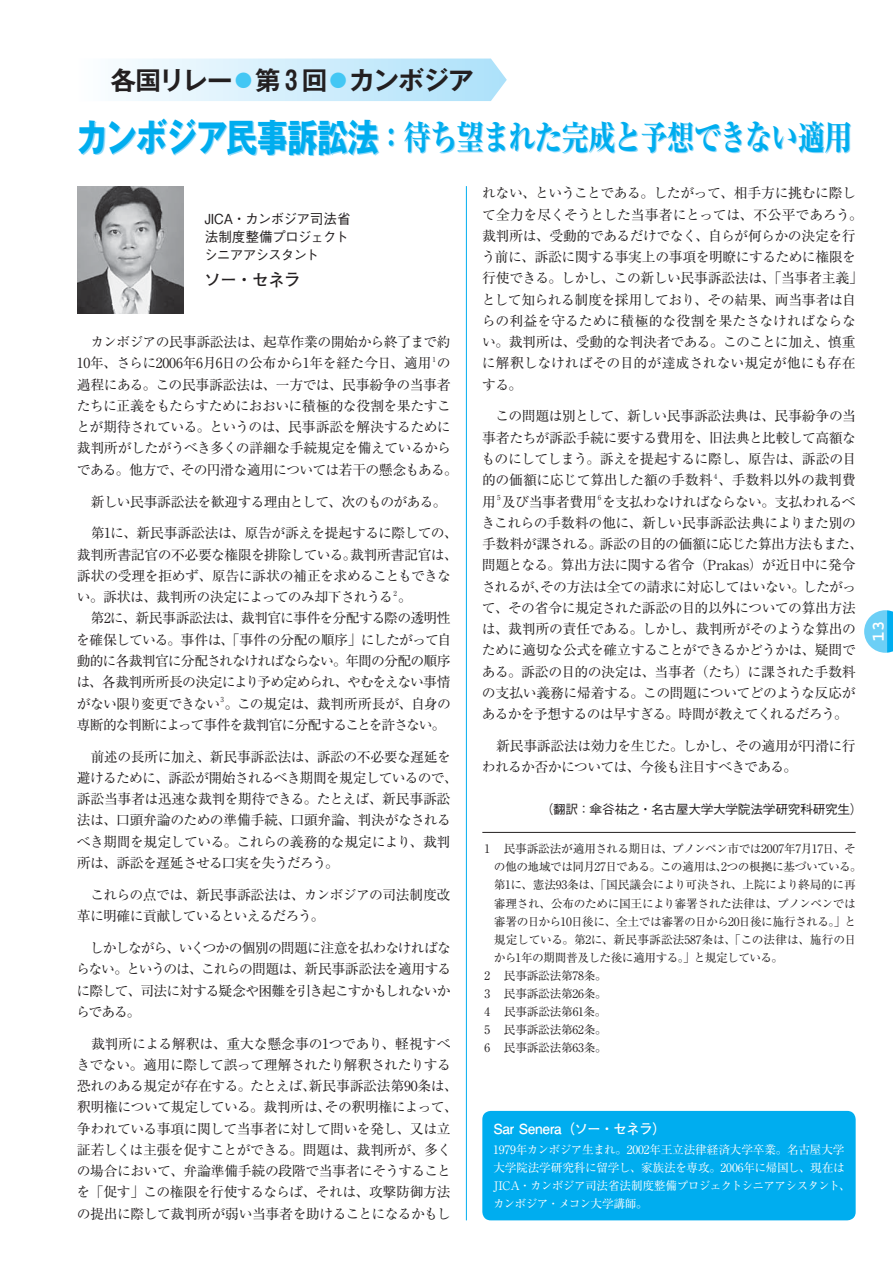
<style>
.page{position:relative;width:893px;height:1263px;background:#fff}
.page>*{position:absolute;margin:0;border:0;box-sizing:border-box;transform-origin:0 0}
.t1{font:34.05px "Ryumin Pro Heavy 90 msp RKSJ H";letter-spacing:-.04em;color:#00adef;scale:.8 1}
.t2{font:25.5px "Gothic MB101 Pro De Bold 90 msp RKSJ H";letter-spacing:-.04em;color:#231f20}
.t3{font:700 18px "Courier Std";color:#fff}
.t4{font:16.95px "Futo Go B101 Pro Bold 90 msp RKSJ H";color:#231f20}
.t5{font:13.8px/21.3px "Ryumin Pro Regular 90 msp RKSJ H";letter-spacing:-.035em;color:#231f20}
.t6{font:13.8px/18px "Gothic BBB Pro Medium 90 msp RKSJ H";letter-spacing:-.05em;color:#231f20}
.t7{font:13.8px "Futo Go B101 Pro Bold 90 msp RKSJ H";letter-spacing:-.02em;color:#fff}
.t8{font:12.75px "Gothic BBB Pro Medium 90 msp RKSJ H";letter-spacing:-.025em;color:#231f20}
.t9{font:11.7px "Ryumin Pro Regular 90 msp RKSJ H";letter-spacing:-.03em;color:#231f20}
.t10{font:11.7px/18px "Ryumin Pro Regular 90 msp RKSJ H";letter-spacing:-.03em;color:#fff}
.t11{font:11.7px "Ryumin Pro Regular 90 msp RKSJ H";letter-spacing:-.05em;color:#231f20}
.s1{color:#44c7f4}
.s2{font-family:"Gothic MB101 Pro Bold 90 msp RKSJ H";font-size:38.25px}
</style>
<div class="page">
<svg style="left:864px;top:610px;width:28px;height:43px"></svg>
<hr style="left:466px;top:186px;width:1px;height:1034px;background:#00adef">
<img style="left:77px;top:186px;width:106px;height:128px">
<svg style="left:120px;top:59px;width:387px;height:42px;background:#d1eefc"></svg>
<hr style="left:482px;top:832px;width:373px;height:1px;background:#231f20">
<div style="left:482px;top:1111px;width:373px;height:109px;background:#00adef;border-radius:9px"></div>
<h2 class="t2" style="left:110px;top:70px;width:365px">各国リレー<span class="s1">●</span>第3回<span class="s1">●</span>カンボジア</h2>
<h1 class="t1" style="left:77px;top:125px;width:970px"><span class="s2">カンボジア民事訴訟法</span>：待ち望まれた完成と予想できない適用</h1>
<p class="t6" style="left:204px;top:211px;width:148px">JICA・カンボジア司法省法制度整備プロジェクトシニアアシスタント</p>
<p class="t4" style="left:204px;top:273px;width:98px">ソー・セネラ</p>
<p class="t5" style="left:76px;top:333px;width:383px">　カンボジアの民事訴訟法は、起草作業の開始から終了まで約10年、さらに2006年6月6日の公布から1年を経た今日、適用<sup>1</sup>の過程にある。この民事訴訟法は、一方では、民事紛争の当事者たちに正義をもたらすためにおおいに積極的な役割を果たすことが期待されている。というのは、民事訴訟を解決するために裁判所がしたがうべき多くの詳細な手続規定を備えているからである。他方で、その円滑な適用については若干の懸念もある。</p>
<p class="t5" style="left:77px;top:493px;width:371px">　新しい民事訴訟法を歓迎する理由として、次のものがある。</p>
<p class="t5" style="left:76px;top:524px;width:383px">　第1に、新民事訴訟法は、原告が訴えを提起するに際しての、裁判所書記官の不必要な権限を排除している。裁判所書記官は、訴状の受理を拒めず、原告に訴状の補正を求めることもできない。訴状は、裁判所の決定によってのみ却下されうる<sup>2</sup>。<br>　第2に、新民事訴訟法は、裁判官に事件を分配する際の透明性を確保している。事件は、「事件の分配の順序」にしたがって自動的に各裁判官に分配されなければならない。年間の分配の順序は、各裁判所所長の決定により予め定められ、やむをえない事情がない限り変更できない<sup>3</sup>。この規定は、裁判所所長が、自身の専断的な判断によって事件を裁判官に分配することを許さない。</p>
<p class="t5" style="left:77px;top:748px;width:382px">　前述の長所に加え、新民事訴訟法は、訴訟の不必要な遅延を避けるために、訴訟が開始されるべき期間を規定しているので、訴訟当事者は迅速な裁判を期待できる。たとえば、新民事訴訟法は、口頭弁論のための準備手続、口頭弁論、判決がなされるべき期間を規定している。これらの義務的な規定により、裁判所は、訴訟を遅延させる口実を失うだろう。</p>
<p class="t5" style="left:77px;top:886px;width:375px">　これらの点では、新民事訴訟法は、カンボジアの司法制度改革に明確に貢献しているといえるだろう。</p>
<p class="t5" style="left:76px;top:939px;width:377px;text-align:justify">　しかしながら、いくつかの個別の問題に注意を払わなければならない。というのは、これらの問題は、新民事訴訟法を適用するに際して、司法に対する疑念や困難を引き起こすかもしれないからである。</p>
<p class="t5" style="left:76px;top:1035px;width:383px">　裁判所による解釈は、重大な懸念事の1つであり、軽視すべきでない。適用に際して誤って理解されたり解釈されたりする恐れのある規定が存在する。たとえば、新民事訴訟法第90条は、釈明権について規定している。裁判所は、その釈明権によって、争われている事項に関して当事者に対して問いを発し、又は立証若しくは主張を促すことができる。問題は、裁判所が、多くの場合において、弁論準備手続の段階で当事者にそうすることを「促す」この権限を行使するならば、それは、攻撃防御方法の提出に際して裁判所が弱い当事者を助けることになるかもし</p>
<p class="t5" style="left:481px;top:184px;width:383px">れない、ということである。したがって、相手方に挑むに際して全力を尽くそうとした当事者にとっては、不公平であろう。裁判所は、受動的であるだけでなく、自らが何らかの決定を行う前に、訴訟に関する事実上の事項を明瞭にするために権限を行使できる。しかし、この新しい民事訴訟法は、「当事者主義」として知られる制度を採用しており、その結果、両当事者は自らの利益を守るために積極的な役割を果たさなければならない。裁判所は、受動的な判決者である。このことに加え、慎重に解釈しなければその目的が達成されない規定が他にも存在する。</p>
<p class="t5" style="left:481px;top:408px;width:383px">　この問題は別として、新しい民事訴訟法典は、民事紛争の当事者たちが訴訟手続に要する費用を、旧法典と比較して高額なものにしてしまう。訴えを提起するに際し、原告は、訴訟の目的の価額に応じて算出した額の手数料<sup>4</sup>、手数料以外の裁判費用<sup>5</sup>及び当事者費用<sup>6</sup>を支払わなければならない。支払われるべきこれらの手数料の他に、新しい民事訴訟法典によりまた別の手数料が課される。訴訟の目的の価額に応じた算出方法もまた、問題となる。算出方法に関する省令（Prakas）が近日中に発令されるが、その方法は全ての請求に対応してはいない。したがって、その省令に規定された訴訟の目的以外についての算出方法は、裁判所の責任である。しかし、裁判所がそのような算出のために適切な公式を確立することができるかどうかは、疑問である。訴訟の目的の決定は、当事者（たち）に課された手数料の支払い義務に帰着する。この問題についてどのような反応があるかを予想するのは早すぎる。時間が教えてくれるだろう。</p>
<p class="t5" style="left:482px;top:737px;width:375px">　新民事訴訟法は効力を生じた。しかし、その適用が円滑に行われるか否かについては、今後も注目すべきである。</p>
<p class="t8" style="left:541px;top:804px;width:323px">（翻訳：傘谷祐之・名古屋大学大学院法学研究科研究生）</p>
<p class="t9" style="left:481px;top:845px;width:376px">1　民事訴訟法が適用される期日は、プノンペン市では2007年7月17日、そ</p>
<p class="t9" style="left:493px;top:863px;width:369px">の他の地域では同月27日である。この適用は、2つの根拠に基づいている。</p>
<p class="t9" style="left:494px;top:881px;width:363px">第1に、憲法93条は、「国民議会により可決され、上院により終局的に再</p>
<p class="t9" style="left:494px;top:899px;width:363px">審理され、公布のために国王により審署された法律は、プノンペンでは</p>
<p class="t9" style="left:494px;top:917px;width:364px">審署の日から10日後に、全土では審署の日から20日後に施行される。」と</p>
<p class="t9" style="left:494px;top:935px;width:364px">規定している。第2に、新民事訴訟法587条は、「この法律は、施行の日</p>
<p class="t11" style="left:494px;top:953px;width:291px">から1年の期間普及した後に適用する。」と規定している。</p>
<p class="t9" style="left:481px;top:971px;width:127px">2　民事訴訟法第78条。</p>
<p class="t9" style="left:481px;top:989px;width:127px">3　民事訴訟法第26条。</p>
<p class="t9" style="left:481px;top:1007px;width:127px">4　民事訴訟法第61条。</p>
<p class="t9" style="left:481px;top:1025px;width:127px">5　民事訴訟法第62条。</p>
<p class="t9" style="left:481px;top:1043px;width:127px">6　民事訴訟法第63条。</p>
<p class="t7" style="left:493px;top:1124px;width:174px">Sar Senera（ソー・セネラ）</p>
<p class="t10" style="left:493px;top:1142px;width:359px">1979年カンボジア生まれ。2002年王立法律経済大学卒業。名古屋大学大学院法学研究科に留学し、家族法を専攻。2006年に帰国し、現在はJICA・カンボジア司法省法制度整備プロジェクトシニアアシスタント、カンボジア・メコン大学講師。</p>
<h3 class="t3" style="left:867px;top:642px;width:23px;rotate:-90deg">13</h3>
</div>
